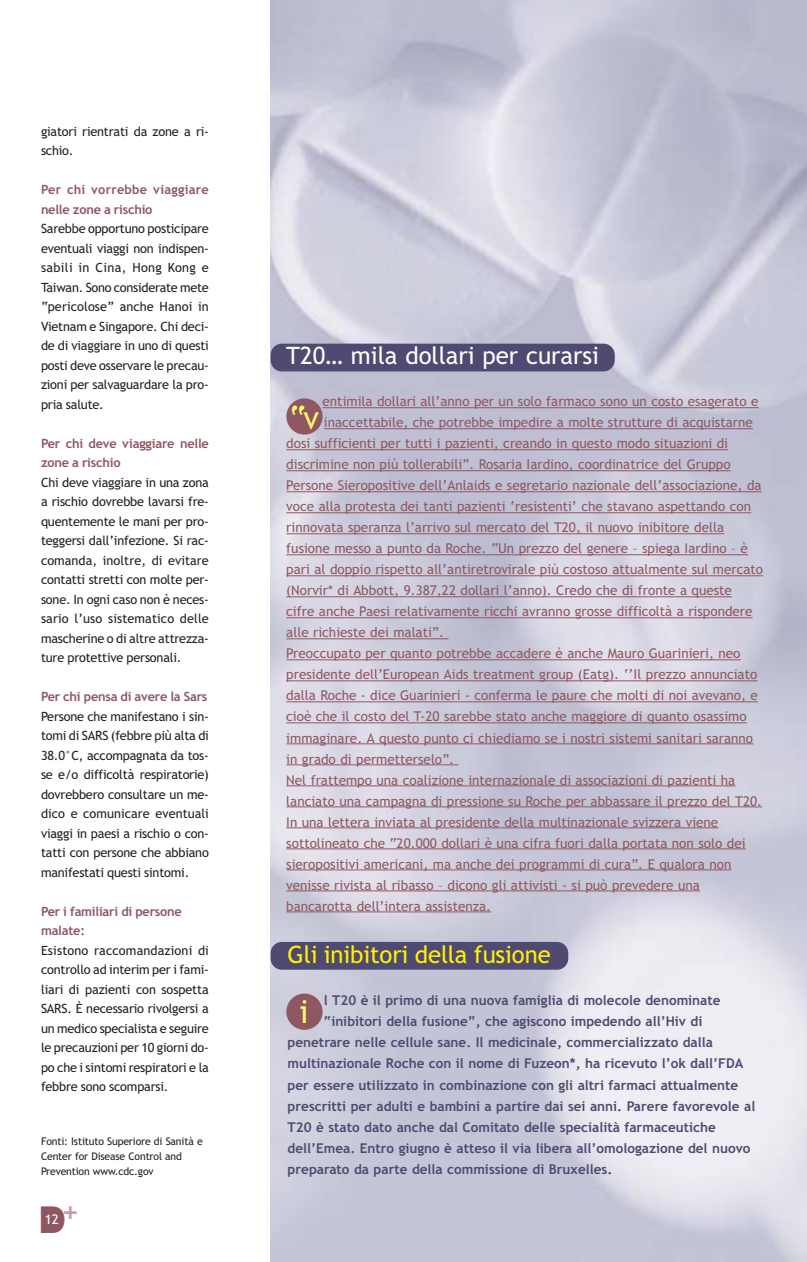
<style>
.page{position:relative;width:807px;height:1262px;background:#fff}
.page>*{position:absolute;margin:0;border:0;box-sizing:border-box;transform-origin:0 0}
.t1{font:700 37.2px "Helvetica Neue";color:#8f5761}
.t2{font:31.8px "Trebuchet MS";color:#fff66c}
.t3{font:24px "Trebuchet MS";color:#fff}
.t4{font:24px "Trebuchet MS";letter-spacing:-.005em;color:#fff200}
.t5{font:13.5px "Trebuchet MS";color:#8f5761}
.t6{font:700 13.5px "Trebuchet MS";color:#4f4a71}
.t7{font:13.35px "Trebuchet MS";color:#fff}
.t8{font:12.75px/19.5px "Trebuchet MS";letter-spacing:-.015em;color:#231f1f;text-align:justify}
.t9{font:700 12.75px/19.5px "Trebuchet MS";letter-spacing:-.02em;color:#8f5761}
.t10{font:700 12.75px/19.5px "Trebuchet MS";letter-spacing:.02em;color:#8f5761}
.t11{font:10.5px/15px "Trebuchet MS";letter-spacing:-.015em;color:#231f1f}
</style>
<div class="page">
<img style="left:271px;top:0;width:535px;height:1261px">
<svg style="left:44px;top:1208px;width:17px;height:22px"></svg>
<div style="left:271px;top:344px;width:344px;height:27px;background:#4f4a71;border-radius:11px"></div>
<div style="left:271px;top:942px;width:297px;height:27px;background:#4f4a71;border-radius:11px"></div>
<hr style="left:323px;top:407px;width:436px;height:1px;background:#8f5761">
<hr style="left:324px;top:428px;width:429px;height:1px;background:#8f5761">
<hr style="left:286px;top:449px;width:442px;height:1px;background:#8f5761">
<hr style="left:286px;top:470px;width:200px;height:1px;background:#8f5761">
<hr style="left:486px;top:470px;width:245px;height:1px;background:#8f5761">
<hr style="left:293px;top:491px;width:469px;height:1px;background:#8f5761">
<hr style="left:286px;top:512px;width:465px;height:1px;background:#8f5761">
<hr style="left:286px;top:533px;width:438px;height:1px;background:#8f5761">
<hr style="left:286px;top:554px;width:167px;height:1px;background:#8f5761">
<hr style="left:453px;top:554px;width:295px;height:1px;background:#8f5761">
<hr style="left:286px;top:575px;width:477px;height:1px;background:#8f5761">
<hr style="left:286px;top:596px;width:446px;height:1px;background:#8f5761">
<hr style="left:286px;top:617px;width:80px;height:1px;background:#8f5761">
<hr style="left:366px;top:617px;width:387px;height:1px;background:#8f5761">
<hr style="left:286px;top:638px;width:163px;height:1px;background:#8f5761">
<hr style="left:293px;top:659px;width:448px;height:1px;background:#8f5761">
<hr style="left:286px;top:680px;width:471px;height:1px;background:#8f5761">
<hr style="left:286px;top:701px;width:42px;height:1px;background:#8f5761">
<hr style="left:328px;top:701px;width:430px;height:1px;background:#8f5761">
<hr style="left:286px;top:722px;width:134px;height:1px;background:#8f5761">
<hr style="left:420px;top:722px;width:327px;height:1px;background:#8f5761">
<hr style="left:286px;top:743px;width:467px;height:1px;background:#8f5761">
<hr style="left:286px;top:764px;width:173px;height:1px;background:#8f5761">
<hr style="left:286px;top:785px;width:449px;height:1px;background:#8f5761">
<hr style="left:286px;top:806px;width:247px;height:1px;background:#8f5761">
<hr style="left:533px;top:806px;width:229px;height:1px;background:#8f5761">
<hr style="left:286px;top:827px;width:433px;height:1px;background:#8f5761">
<hr style="left:286px;top:848px;width:460px;height:1px;background:#8f5761">
<hr style="left:286px;top:869px;width:446px;height:1px;background:#8f5761">
<hr style="left:286px;top:890px;width:414px;height:1px;background:#8f5761">
<hr style="left:286px;top:911px;width:205px;height:1px;background:#8f5761">
<div style="left:286px;top:398px;width:37px;height:36px;background:#8f5761;border-radius:50%"></div>
<div style="left:286px;top:993px;width:37px;height:36px;background:#8f5761;border-radius:50%"></div>
<p class="t8" style="left:41px;top:122px;width:169px">giatori rientrati da zone a ri&shy;schio.</p>
<p class="t10" style="left:41px;top:181px;width:169px">Per chi vorrebbe viaggiare nelle zone a rischio</p>
<p class="t8" style="left:41px;top:220px;width:169px">Sarebbe opportuno posticipare eventuali viaggi non indispen&shy;sabili in Cina, Hong Kong e Taiwan. Sono considerate mete “pericolose” anche Hanoi in Vietnam e Singapore. Chi deci&shy;de di viaggiare in uno di questi posti deve osservare le precau&shy;zioni per salvaguardare la pro&shy;pria salute.</p>
<p class="t9" style="left:41px;top:434px;width:169px">Per chi deve viaggiare nelle zone a rischio</p>
<p class="t8" style="left:41px;top:473px;width:169px">Chi deve viaggiare in una zona a rischio dovrebbe lavarsi fre&shy;quentemente le mani per pro&shy;teggersi dall’infezione. Si rac&shy;comanda, inoltre, di evitare contatti stretti con molte per&shy;sone. In ogni caso non è neces&shy;sario l’uso sistematico delle mascherine o di altre attrezza&shy;ture protettive personali.</p>
<p class="t9" style="left:41px;top:688px;width:168px">Per chi pensa di avere la Sars</p>
<p class="t8" style="left:41px;top:707px;width:169px">Persone che manifestano i sin&shy;tomi di SARS (febbre più alta di 38.0°C, accompagnata da tos&shy;se e/o difficoltà respiratorie) dovrebbero consultare un me&shy;dico e comunicare eventuali viaggi in paesi a rischio o con&shy;tatti con persone che abbiano manifestati questi sintomi.</p>
<p class="t9" style="left:41px;top:902px;width:142px">Per i familiari di persone malate:</p>
<p class="t8" style="left:41px;top:941px;width:169px">Esistono raccomandazioni di controllo ad interim per i fami&shy;liari di pazienti con sospetta SARS. È necessario rivolgersi a un medico specialista e seguire le precauzioni per 10 giorni do&shy;po che i sintomi respiratori e la febbre sono scomparsi.</p>
<p class="t11" style="left:41px;top:1135px;width:163px">Fonti: Istituto Superiore di Sanità e<br>Center for Disease Control and<br>Prevention www.cdc.gov</p>
<h1 class="t1" style="left:38px;top:1206px;width:29px">D</h1>
<p class="t7" style="left:45px;top:1213px;width:34px">12<sup>+</sup></p>
<h3 class="t3" style="left:286px;top:346px;width:314px">T20… mila dollari per curarsi</h3>
<p class="t5" style="left:323px;top:396px;width:438px">entimila dollari all’anno per un solo farmaco sono un costo esagerato e</p>
<p class="t5" style="left:324px;top:417px;width:430px">inaccettabile, che potrebbe impedire a molte strutture di acquistarne</p>
<p class="t5" style="left:286px;top:438px;width:443px">dosi sufficienti per tutti i pazienti, creando in questo modo situazioni di</p>
<p class="t5" style="left:286px;top:459px;width:446px">discrimine non più tollerabili”. Rosaria Iardino, coordinatrice del Gruppo</p>
<p class="t5" style="left:286px;top:480px;width:477px">Persone Sieropositive dell’Anlaids e segretario nazionale dell’associazione, da</p>
<p class="t5" style="left:286px;top:501px;width:466px">voce alla protesta dei tanti pazienti ‘resistenti’ che stavano aspettando con</p>
<p class="t5" style="left:286px;top:522px;width:439px">rinnovata speranza l’arrivo sul mercato del T20, il nuovo inibitore della</p>
<p class="t5" style="left:286px;top:543px;width:463px">fusione messo a punto da Roche. “Un prezzo del genere – spiega Iardino – è</p>
<p class="t5" style="left:286px;top:564px;width:478px">pari al doppio rispetto all’antiretrovirale più costoso attualmente sul mercato</p>
<p class="t5" style="left:286px;top:585px;width:447px">(Norvir* di Abbott, 9.387,22 dollari l’anno). Credo che di fronte a queste</p>
<p class="t5" style="left:286px;top:606px;width:468px">cifre anche Paesi relativamente ricchi avranno grosse difficoltà a rispondere</p>
<p class="t5" style="left:286px;top:627px;width:159px">alle richieste dei malati”.</p>
<p class="t5" style="left:286px;top:648px;width:456px">Preoccupato per quanto potrebbe accadere è anche Mauro Guarinieri, neo</p>
<p class="t5" style="left:286px;top:669px;width:472px">presidente dell’European Aids treatment group (Eatg). ‘’Il prezzo annunciato</p>
<p class="t5" style="left:286px;top:690px;width:473px">dalla Roche - dice Guarinieri - conferma le paure che molti di noi avevano, e</p>
<p class="t5" style="left:286px;top:711px;width:462px">cioè che il costo del T-20 sarebbe stato anche maggiore di quanto osassimo</p>
<p class="t5" style="left:286px;top:732px;width:468px">immaginare. A questo punto ci chiediamo se i nostri sistemi sanitari saranno</p>
<p class="t5" style="left:286px;top:753px;width:169px">in grado di permetterselo”.</p>
<p class="t5" style="left:286px;top:774px;width:450px">Nel frattempo una coalizione internazionale di associazioni di pazienti ha</p>
<p class="t5" style="left:286px;top:795px;width:477px">lanciato una campagna di pressione su Roche per abbassare il prezzo del T20.</p>
<p class="t5" style="left:286px;top:816px;width:434px">In una lettera inviata al presidente della multinazionale svizzera viene</p>
<p class="t5" style="left:286px;top:837px;width:461px">sottolineato che “20.000 dollari è una cifra fuori dalla portata non solo dei</p>
<p class="t5" style="left:286px;top:858px;width:447px">sieropositivi americani, ma anche dei programmi di cura”. E qualora non</p>
<p class="t5" style="left:286px;top:879px;width:415px">venisse rivista al ribasso – dicono gli attivisti - si può prevedere una</p>
<p class="t5" style="left:286px;top:900px;width:206px">bancarotta dell’intera assistenza.</p>
<h2 class="t2" style="left:289px;top:405px;width:32px">“v</h2>
<h3 class="t4" style="left:288px;top:945px;width:265px">Gli inibitori della fusione</h3>
<p class="t6" style="left:324px;top:995px;width:398px">l T20 è il primo di una nuova famiglia di molecole denominate</p>
<p class="t6" style="left:323px;top:1016px;width:380px">“inibitori della fusione”, che agiscono impedendo all’Hiv di</p>
<p class="t6" style="left:288px;top:1037px;width:427px">penetrare nelle cellule sane. Il medicinale, commercializzato dalla</p>
<p class="t6" style="left:288px;top:1058px;width:457px">multinazionale Roche con il nome di Fuzeon*, ha ricevuto l’ok dall’FDA</p>
<p class="t6" style="left:288px;top:1079px;width:452px">per essere utilizzato in combinazione con gli altri farmaci attualmente</p>
<p class="t6" style="left:288px;top:1100px;width:469px">prescritti per adulti e bambini a partire dai sei anni. Parere favorevole al</p>
<p class="t6" style="left:288px;top:1121px;width:430px">T20 è stato dato anche dal Comitato delle specialità farmaceutiche</p>
<p class="t6" style="left:288px;top:1142px;width:464px">dell’Emea. Entro giugno è atteso il via libera all’omologazione del nuovo</p>
<p class="t6" style="left:288px;top:1163px;width:326px">preparato da parte della commissione di Bruxelles.</p>
<h2 class="t2" style="left:299px;top:999px;width:11px">i</h2>
</div>
